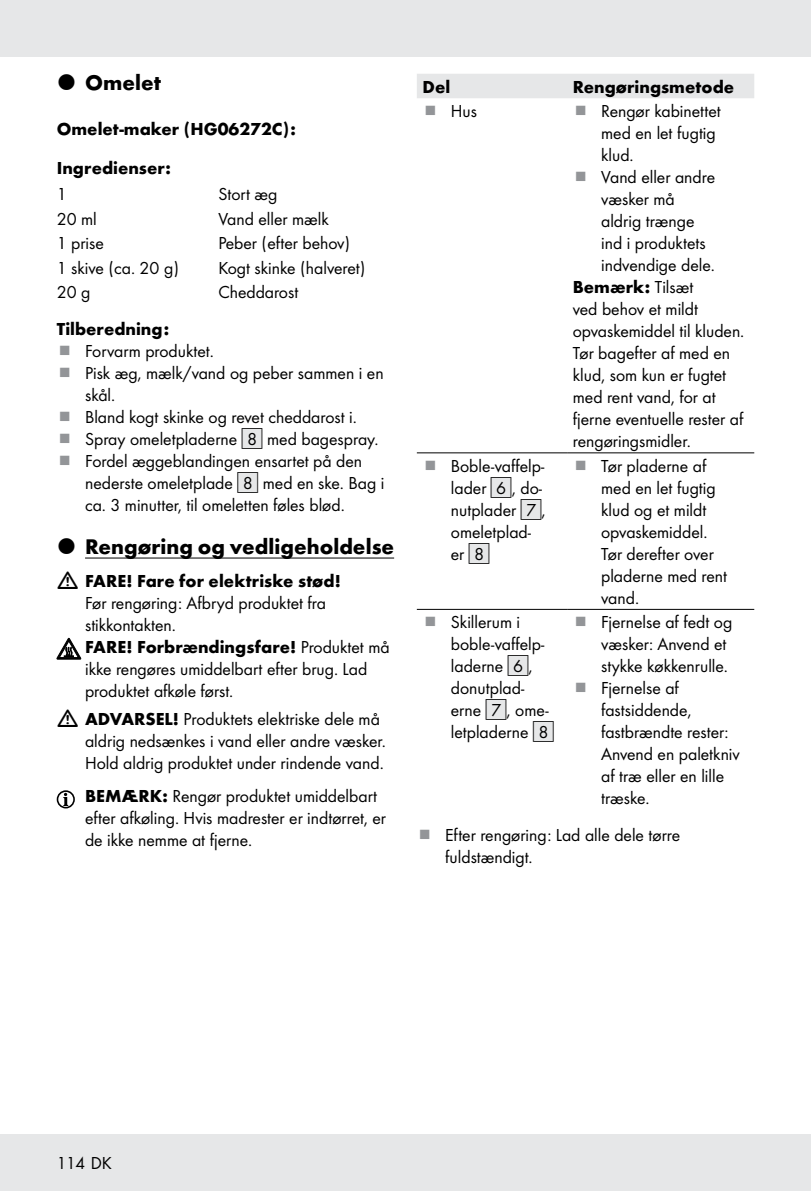
<style>
.page{position:relative;width:811px;height:1191px;background:#fff}
.page>*{position:absolute;margin:0;border:0;box-sizing:border-box;transform-origin:0 0}
.t1{font:700 22px "Futura";color:#000}
.t2{font:18px/22px "Futura Boo";color:#000}
.t3{font:700 18px/39px "Futura";color:#000}
.s1{font-family:"IMP Lidl Num Box";font-size:15.8px;color:#e6e7e8}
.s2{font-family:"IMP Lidl Num Box";font-size:15.8px}
.s3{font-family:"Futura Boo";font-weight:400}
.s4{font-family:"Futura";font-weight:700}
</style>
<div class="page">
<div style="left:0;top:1134px;width:811px;height:57px;background:#e6e7e8"></div>
<div style="left:0;top:0;width:811px;height:57px;background:#e6e7e8"></div>
<hr style="left:85px;top:557px;width:309px;height:1px;background:#000">
<svg style="left:57px;top:637px;width:24px;height:23px"></svg>
<div style="left:57px;top:790px;width:18px;height:18px;border:2px solid #000;border-radius:50%"></div>
<svg style="left:63px;top:793px;width:5px;height:13px"></svg>
<div style="left:417px;top:74px;width:337px;height:24px;background:#e6e7e8"></div>
<hr style="left:417px;top:452px;width:150px;height:1px;background:#000">
<hr style="left:567px;top:452px;width:187px;height:1px;background:#000">
<hr style="left:417px;top:609px;width:150px;height:1px;background:#000">
<hr style="left:567px;top:609px;width:187px;height:1px;background:#000">
<p class="t1" style="left:85px;top:66px;width:77px">Omelet</p>
<p class="t3" style="left:57px;top:108px;width:241px">Omelet-maker (HG06272C):<br>Ingredienser:</p>
<p class="t2" style="left:57px;top:182px;width:11px">1</p>
<p class="t2" style="left:218px;top:182px;width:61px">Stort æg</p>
<p class="t2" style="left:57px;top:207px;width:42px">20 ml</p>
<p class="t2" style="left:218px;top:207px;width:112px">Vand eller mælk</p>
<p class="t2" style="left:57px;top:231px;width:49px">1 prise</p>
<p class="t2" style="left:218px;top:231px;width:133px">Peber (efter behov)</p>
<p class="t2" style="left:57px;top:256px;width:124px">1 skive (ca. 20 g)</p>
<p class="t2" style="left:218px;top:256px;width:149px">Kogt skinke (halveret)</p>
<p class="t2" style="left:57px;top:280px;width:35px">20 g</p>
<p class="t2" style="left:218px;top:280px;width:81px">Cheddarost</p>
<p class="t3" style="left:57px;top:308px;width:114px">Tilberedning:</p>
<p class="t2" style="left:85px;top:339px;width:301px">Forvarm produktet.<br>Pisk æg, mælk/vand og peber sammen i en skål.<br>Bland kogt skinke og revet cheddarost i.<br>Spray omeletpladerne <span class="s1">[</span><span class="s2">8]</span> med bagespray.<br>Fordel æggeblandingen ensartet på den nederste omeletplade <span class="s1">[</span><span class="s2">8]</span> med en ske. Bag i ca. 3 minutter, til omeletten føles blød.</p>
<p class="t1" style="left:85px;top:530px;width:310px">Rengøring og vedligeholdelse</p>
<p class="t3" style="left:85px;top:560px;width:257px">FARE! Fare for elektriske stød!</p>
<p class="t2" style="left:85px;top:591px;width:242px">Før rengøring: Afbryd produktet fra stikkontakten.</p>
<p class="t3" style="left:85px;top:626px;width:306px">FARE! Forbrændingsfare! <span class="s3">Produktet må</span></p>
<p class="t2" style="left:85px;top:657px;width:284px">ikke rengøres umiddelbart efter brug. Lad produktet afkøle først.</p>
<p class="t2" style="left:85px;top:707px;width:300px"><span class="s4">ADVARSEL!</span> Produktets elektriske dele må aldrig nedsænkes i vand eller andre væsker.<br>Hold aldrig produktet under rindende vand.</p>
<p class="t2" style="left:85px;top:784px;width:302px"><span class="s4">BEMÆRK:</span> Rengør produktet umiddelbart efter afkøling. Hvis madrester er indtørret, er de ikke nemme at fjerne.</p>
<p class="t3" style="left:422px;top:66px;width:29px">Del</p>
<p class="t3" style="left:573px;top:66px;width:163px">Rengøringsmetode</p>
<p class="t2" style="left:451px;top:99px;width:28px">Hus</p>
<p class="t2" style="left:601px;top:99px;width:121px">Rengør kabinettet med en let fugtig klud.<br>Vand eller andre væsker må<br>aldrig trænge<br>ind i produktets indvendige dele.</p>
<p class="t3" style="left:573px;top:266px;width:122px">Bemærk: <span class="s3">Tilsæt</span></p>
<p class="t2" style="left:573px;top:297px;width:172px">ved behov et mildt opvaskemiddel til kluden.<br>Tør bagefter af med en klud, som kun er fugtet med rent vand, for at fjerne eventuelle rester af rengøringsmidler.</p>
<p class="t2" style="left:451px;top:453px;width:96px">Boble-vaffelp&shy;lader <span class="s1">[</span><span class="s2">6]</span>, do&shy;nutplader <span class="s1">[</span><span class="s2">7]</span>, omeletplad&shy;er <span class="s1">[</span><span class="s2">8]</span></p>
<p class="t2" style="left:601px;top:454px;width:127px">Tør pladerne af med en let fugtig klud og et mildt opvaskemiddel.<br>Tør derefter over pladerne med rent vand.</p>
<p class="t2" style="left:451px;top:610px;width:104px">Skillerum i boble-vaffelp&shy;laderne <span class="s1">[</span><span class="s2">6]</span>, donutplad&shy;erne <span class="s1">[</span><span class="s2">7]</span>, ome&shy;letpladerne <span class="s1">[</span><span class="s2">8]</span></p>
<p class="t2" style="left:601px;top:610px;width:140px">Fjernelse af fedt og væsker: Anvend et stykke køkkenrulle.<br>Fjernelse af fastsiddende, fastbrændte rester:<br>Anvend en paletkniv af træ eller en lille træske.</p>
<p class="t2" style="left:445px;top:823px;width:236px">Efter rengøring: Lad alle dele tørre fuldstændigt.</p>
<p class="t2" style="left:57px;top:1151px;width:57px">114 DK</p>
</div>
